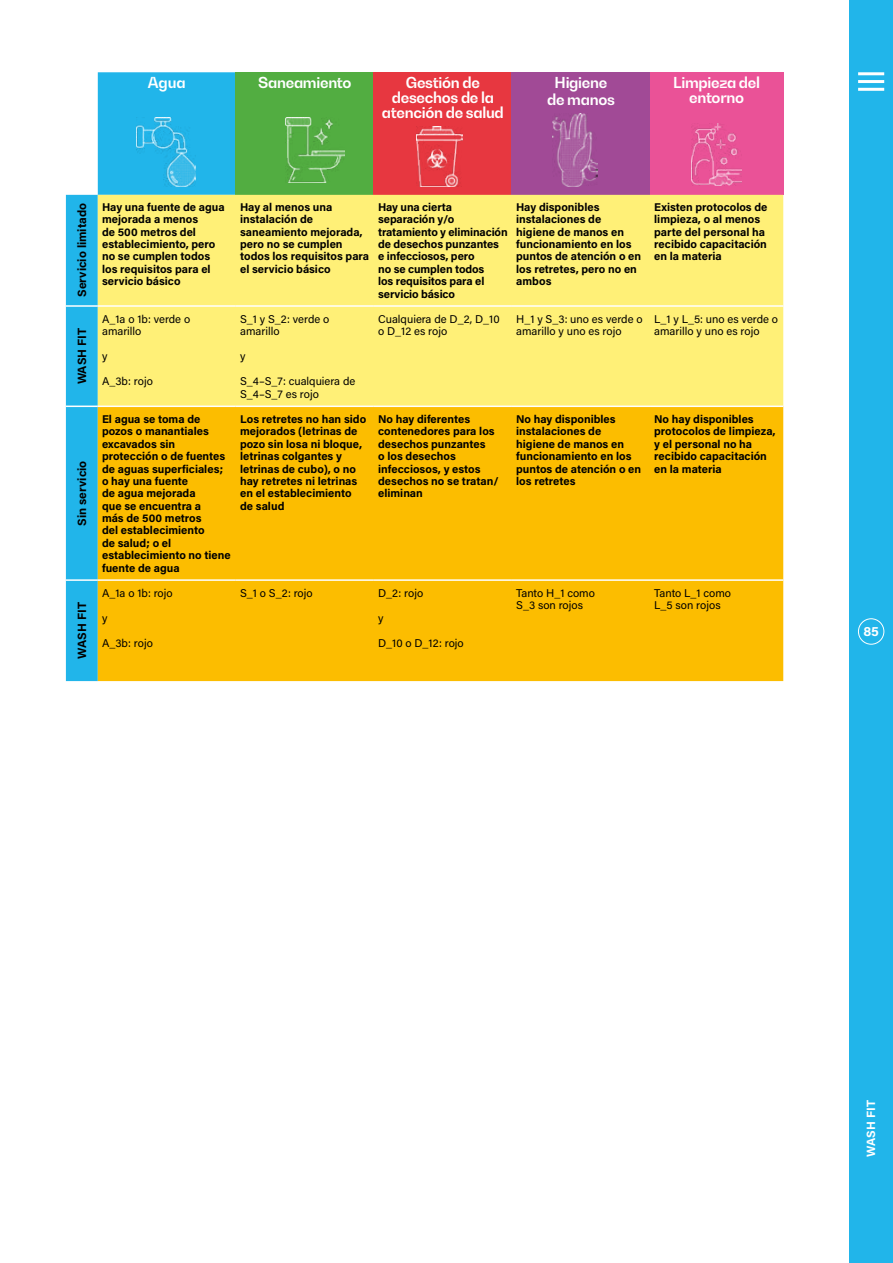
<style>
.page{position:relative;width:893px;height:1263px;background:#fff}
.page>*{position:absolute;margin:0;border:0;box-sizing:border-box;transform-origin:0 0}
.t1{font:700 15px/15px "Bw Gradual DEMO";letter-spacing:-.02em;color:#fff;text-align:center}
.t2{font:700 13.5px "Acumin Pro";color:#fff}
.t3{font:700 12px "Acumin Pro";color:#000}
.t4{font:700 12px "Acumin Pro";letter-spacing:.005em;color:#fff}
.t5{font:700 11.25px/12.3px "Acumin Pro";color:#000}
.t6{font:11.25px/12.3px "Acumin Pro";color:#000}
</style>
<div class="page">
<div style="left:849px;top:0;width:44px;height:1263px;background:#21b5ea"></div>
<hr style="left:858px;top:72px;width:26px;height:3px;background:#fff">
<hr style="left:858px;top:80px;width:26px;height:3px;background:#fff">
<hr style="left:858px;top:88px;width:26px;height:3px;background:#fff">
<div style="left:858px;top:618px;width:26px;height:26px;border:1px solid #fff;border-radius:50%"></div>
<svg style="left:66px;top:72px;width:170px;height:609px;background:#3cbeec"></svg>
<div style="left:236px;top:72px;width:138px;height:123px;background:#52ad41"></div>
<div style="left:374px;top:72px;width:138px;height:123px;background:#e73740"></div>
<div style="left:512px;top:72px;width:138px;height:123px;background:#a14a96"></div>
<div style="left:650px;top:72px;width:133px;height:123px;background:#ea5297"></div>
<div style="left:98px;top:195px;width:685px;height:211px;background:#fff077"></div>
<div style="left:98px;top:407px;width:685px;height:274px;background:#fcbd00"></div>
<hr style="left:66px;top:305px;width:32px;height:2px;background:#fff">
<hr style="left:98px;top:305px;width:138px;height:2px;background:#fff">
<hr style="left:236px;top:305px;width:138px;height:2px;background:#fff">
<hr style="left:374px;top:305px;width:138px;height:2px;background:#fff">
<hr style="left:512px;top:305px;width:138px;height:2px;background:#fff">
<hr style="left:650px;top:305px;width:133px;height:2px;background:#fff">
<hr style="left:66px;top:406px;width:32px;height:1px;background:#fff">
<hr style="left:98px;top:406px;width:138px;height:1px;background:#fff">
<hr style="left:66px;top:579px;width:32px;height:2px;background:#fff">
<hr style="left:98px;top:579px;width:138px;height:2px;background:#fff">
<hr style="left:236px;top:579px;width:138px;height:2px;background:#fff">
<hr style="left:374px;top:579px;width:138px;height:2px;background:#fff">
<hr style="left:512px;top:579px;width:138px;height:2px;background:#fff">
<hr style="left:650px;top:579px;width:133px;height:2px;background:#fff">
<img style="left:137px;top:118px;width:58px;height:68px">
<img style="left:286px;top:118px;width:58px;height:65px">
<img style="left:552px;top:114px;width:45px;height:72px">
<img style="left:416px;top:126px;width:46px;height:60px">
<img style="left:691px;top:124px;width:51px;height:61px">
<h1 class="t1" style="left:148px;top:75px;width:40px">Agua</h1>
<h1 class="t1" style="left:258px;top:75px;width:95px">Saneamiento</h1>
<h1 class="t1" style="left:382px;top:75px;width:123px">Gestión de desechos de la atención de salud</h1>
<h1 class="t1" style="left:547px;top:74px;width:69px;line-height:16.5px">Higiene de manos</h1>
<h1 class="t1" style="left:673px;top:75px;width:88px">Limpieza del entorno</h1>
<p class="t3" style="left:74px;top:297px;width:95px;rotate:-90deg">Servicio limitado</p>
<p class="t5" style="left:102px;top:200px;width:124px">Hay una fuente de agua mejorada a menos<br>de 500 metros del establecimiento, pero no se cumplen todos los requisitos para el servicio básico</p>
<p class="t5" style="left:240px;top:200px;width:131px">Hay al menos una instalación de saneamiento mejorada, pero no se cumplen todos los requisitos para el servicio básico</p>
<p class="t5" style="left:378px;top:200px;width:131px">Hay una cierta separación y/o tratamiento y eliminación de desechos punzantes e infecciosos, pero<br>no se cumplen todos<br>los requisitos para el servicio básico</p>
<p class="t5" style="left:516px;top:200px;width:127px">Hay disponibles instalaciones de higiene de manos en funcionamiento en los puntos de atención o en los retretes, pero no en ambos</p>
<p class="t5" style="left:654px;top:200px;width:115px">Existen protocolos de limpieza, o al menos parte del personal ha recibido capacitación en la materia</p>
<p class="t3" style="left:74px;top:384px;width:58px;rotate:-90deg">WASH FIT</p>
<p class="t6" style="left:102px;top:312px;width:90px">A_1a o 1b: verde o amarillo</p>
<p class="t6" style="left:102px;top:350px;width:7px">y</p>
<p class="t6" style="left:102px;top:375px;width:52px">A_3b: rojo</p>
<p class="t6" style="left:240px;top:312px;width:91px">S_1 y S_2: verde o amarillo</p>
<p class="t6" style="left:240px;top:350px;width:7px">y</p>
<p class="t6" style="left:240px;top:375px;width:117px">S_4–S_7: cualquiera de<br>S_4–S_7 es rojo</p>
<p class="t6" style="left:378px;top:312px;width:123px">Cualquiera de D_2, D_10 o D_12 es rojo</p>
<p class="t6" style="left:516px;top:312px;width:128px">H_1 y S_3: uno es verde o amarillo y uno es rojo</p>
<p class="t6" style="left:654px;top:312px;width:125px">L_1 y L_5: uno es verde o amarillo y uno es rojo</p>
<p class="t3" style="left:74px;top:526px;width:67px;rotate:-90deg">Sin servicio</p>
<p class="t3" style="left:74px;top:659px;width:58px;rotate:-90deg">WASH FIT</p>
<p class="t5" style="left:102px;top:412px;width:130px">El agua se toma de pozos o manantiales excavados sin protección o de fuentes de aguas superficiales; o hay una fuente<br>de agua mejorada<br>que se encuentra a<br>más de 500 metros<br>del establecimiento<br>de salud; o el establecimiento no tiene fuente de agua</p>
<p class="t5" style="left:240px;top:412px;width:128px">Los retretes no han sido mejorados (letrinas de pozo sin losa ni bloque, letrinas colgantes y letrinas de cubo), o no hay retretes ni letrinas en el establecimiento de salud</p>
<p class="t5" style="left:378px;top:412px;width:122px">No hay diferentes contenedores para los desechos punzantes<br>o los desechos infecciosos, y estos desechos no se tratan/ eliminan</p>
<p class="t5" style="left:516px;top:412px;width:127px">No hay disponibles instalaciones de higiene de manos en funcionamiento en los puntos de atención o en los retretes</p>
<p class="t5" style="left:654px;top:412px;width:123px">No hay disponibles protocolos de limpieza, y el personal no ha recibido capacitación en la materia</p>
<p class="t6" style="left:102px;top:586px;width:72px">A_1a o 1b: rojo</p>
<p class="t6" style="left:102px;top:611px;width:7px">y</p>
<p class="t6" style="left:102px;top:637px;width:52px">A_3b: rojo</p>
<p class="t6" style="left:240px;top:586px;width:74px">S_1 o S_2: rojo</p>
<p class="t6" style="left:378px;top:586px;width:47px">D_2: rojo</p>
<p class="t6" style="left:378px;top:611px;width:7px">y</p>
<p class="t6" style="left:378px;top:637px;width:87px">D_10 o D_12: rojo</p>
<p class="t6" style="left:516px;top:586px;width:80px">Tanto H_1 como<br>S_3 son rojos</p>
<p class="t6" style="left:654px;top:586px;width:78px">Tanto L_1 como<br>L_5 son rojos</p>
<p class="t2" style="left:863px;top:622px;width:17px">85</p>
<p class="t4" style="left:863px;top:1157px;width:58px;rotate:-90deg">WASH FIT</p>
</div>
